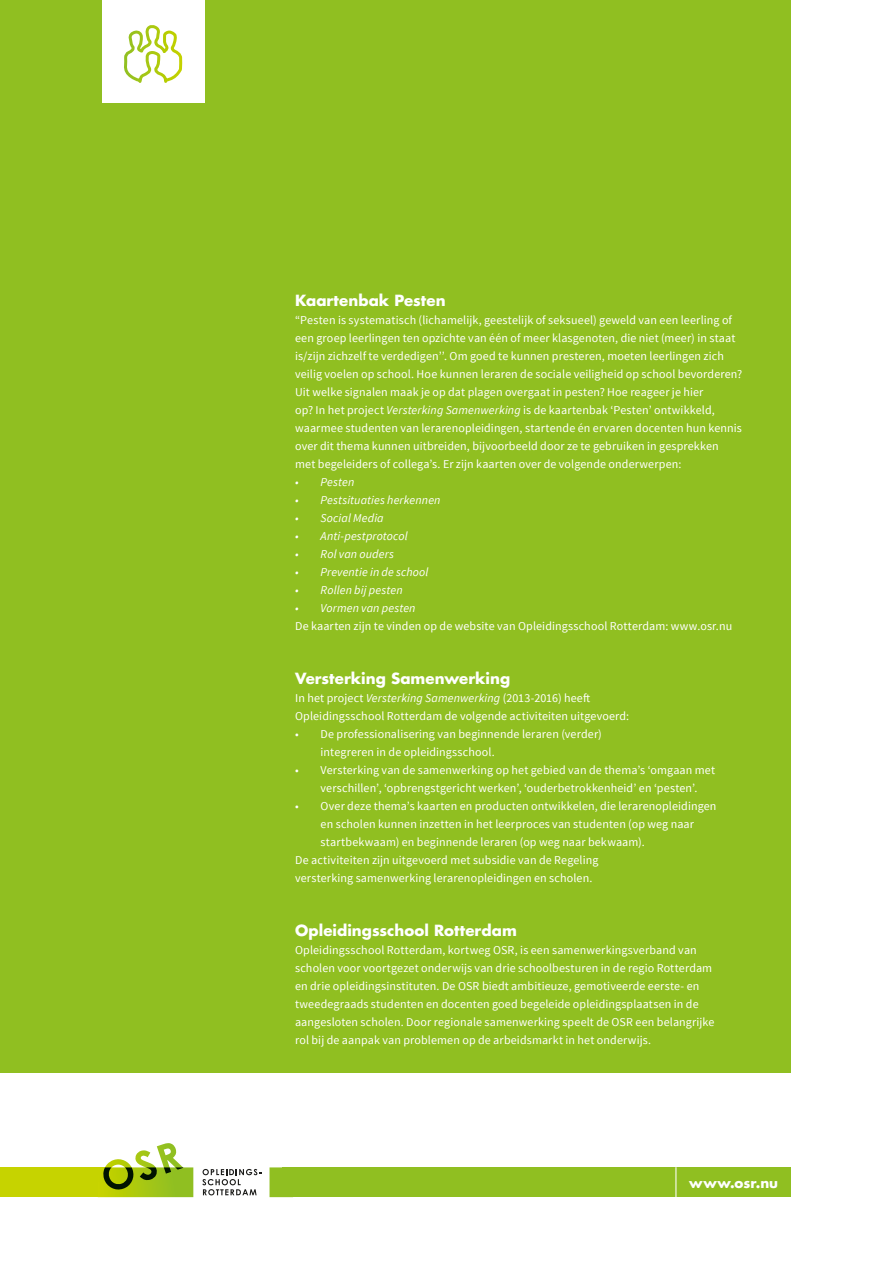
<style>
.page{position:relative;width:893px;height:1263px;background:#fff}
.page>*{position:absolute;margin:0;border:0;box-sizing:border-box;transform-origin:0 0}
.Kopje{font:700 40.5px "Futura Std";color:#fff;scale:.17 1}
.Heading_2{font:700 15px "Futura Std";color:#fff}
.Kopje-2{font:700 13.5px "Futura Std";color:#fff}
.Paragraph{font:12px/18px "Source Sans Pro";letter-spacing:.01em;color:#fff}
.Paragraph-2{font:italic 12px "Source Sans Pro";letter-spacing:.01em;color:#fff}
.s1{font-style:italic}
</style>
<div class="page">
<div style="left:0;top:0;width:791px;height:821px;background:#90bf21"></div>
<div style="left:0;top:180px;width:791px;height:893px;background:#90bf21"></div>
<div style="left:102px;top:0;width:102px;height:102px;background:#fff"></div>
<div style="left:0;top:1167px;width:106px;height:30px;background:#c6d300"></div>
<div style="left:283px;top:1167px;width:508px;height:30px;background:#90bf21"></div>
<svg style="left:103px;top:1143px;width:180px;height:54px"></svg>
<svg style="left:124px;top:25px;width:59px;height:58px"></svg>
<p class="Heading_2" style="left:295px;top:290px;width:152px">Kaartenbak Pesten</p>
<p class="Paragraph" style="left:295px;top:311px;width:449px">“Pesten is systematisch (lichamelijk, geestelijk of seksueel) geweld van een leerling of een groep leerlingen ten opzichte van één of meer klasgenoten, die niet (meer) in staat is/zijn zichzelf te verdedigen’’. Om goed te kunnen presteren, moeten leerlingen zich veilig voelen op school. Hoe kunnen leraren de sociale veiligheid op school bevorderen?<br>Uit welke signalen maak je op dat plagen overgaat in pesten? Hoe reageer je hier<br>op? In het project <span class="s1">Versterking Samenwerking</span> is de kaartenbak ‘Pesten’ ontwikkeld, waarmee studenten van lerarenopleidingen, startende én ervaren docenten hun kennis over dit thema kunnen uitbreiden, bijvoorbeeld door ze te gebruiken in gesprekken<br>met begeleiders of collega’s. Er zijn kaarten over de volgende onderwerpen:</p>
<p class="Paragraph-2" style="left:295px;top:475px;width:61px">• Pesten</p>
<p class="Paragraph-2" style="left:295px;top:493px;width:147px">• Pestsituaties herkennen</p>
<p class="Paragraph-2" style="left:295px;top:511px;width:90px">• Social Media</p>
<p class="Paragraph-2" style="left:295px;top:529px;width:114px">• Anti-pestprotocol</p>
<p class="Paragraph-2" style="left:295px;top:547px;width:100px">• Rol van ouders</p>
<p class="Paragraph-2" style="left:295px;top:565px;width:135px">• Preventie in de school</p>
<p class="Paragraph-2" style="left:295px;top:583px;width:109px">• Rollen bij pesten</p>
<p class="Paragraph-2" style="left:295px;top:601px;width:122px">• Vormen van pesten</p>
<p class="Paragraph" style="left:295px;top:617px;width:439px">De kaarten zijn te vinden op de website van Opleidingsschool Rotterdam: www.osr.nu</p>
<p class="Heading_2" style="left:295px;top:668px;width:217px">Versterking Samenwerking</p>
<p class="Paragraph" style="left:295px;top:689px;width:336px">In het project <span class="s1">Versterking Samenwerking</span> (2013-2016) heeft<br>Opleidingsschool Rotterdam de volgende activiteiten uitgevoerd:</p>
<p class="Paragraph" style="left:321px;top:725px;width:283px;text-indent:-26px">• De professionalisering van beginnende leraren (verder) integreren in de opleidingsschool.</p>
<p class="Paragraph" style="left:321px;top:761px;width:396px;text-indent:-26px">• Versterking van de samenwerking op het gebied van de thema’s ‘omgaan met verschillen’, ‘opbrengstgericht werken’, ‘ouderbetrokkenheid’ en ‘pesten’.</p>
<p class="Paragraph" style="left:321px;top:797px;width:397px;text-indent:-26px">• Over deze thema’s kaarten en producten ontwikkelen, die lerarenopleidingen en scholen kunnen inzetten in het leerproces van studenten (op weg naar startbekwaam) en beginnende leraren (op weg naar bekwaam).</p>
<p class="Paragraph" style="left:295px;top:851px;width:305px">De activiteiten zijn uitgevoerd met subsidie van de Regeling versterking samenwerking lerarenopleidingen en scholen.</p>
<p class="Heading_2" style="left:295px;top:920px;width:223px">Opleidingsschool Rotterdam</p>
<p class="Paragraph" style="left:295px;top:941px;width:421px">Opleidingsschool Rotterdam, kortweg OSR, is een samenwerkingsverband van scholen voor voortgezet onderwijs van drie schoolbesturen in de regio Rotterdam en drie opleidingsinstituten. De OSR biedt ambitieuze, gemotiveerde eerste- en tweedegraads studenten en docenten goed begeleide opleidingsplaatsen in de aangesloten scholen. Door regionale samenwerking speelt de OSR een belangrijke rol bij de aanpak van problemen op de arbeidsmarkt in het onderwijs.</p>
<p class="Kopje" style="left:674px;top:1156px;width:24px">|</p>
<p class="Kopje-2" style="left:689px;top:1174px;width:90px">www.osr.nu</p>
</div>
